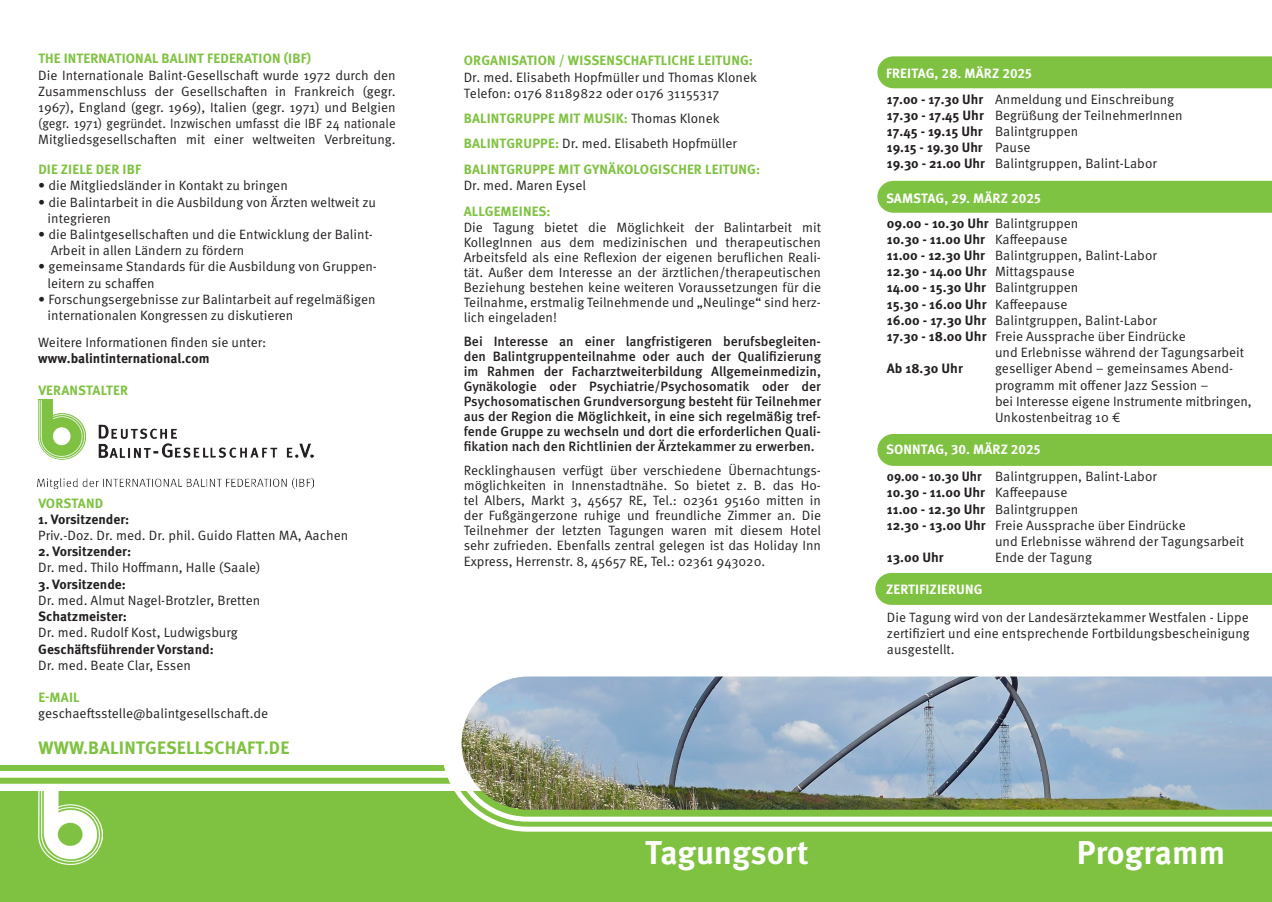
<style>
.page{position:relative;width:1272px;height:902px;background:#fff}
.page>*{position:absolute;margin:0;border:0;box-sizing:border-box;transform-origin:0 0}
.t1{font:700 33px "Meta Pro";color:#fff}
.t2{font:700 18px "Meta Pro";letter-spacing:.01em;color:#7fc241}
.t3{font:13.5px/16.2px "Meta Pro Norm";color:#231f20;text-align:justify}
.t4{font:500 13.5px/15px "Meta Pro";color:#231f20;text-align:justify}
.t5{font:700 13.5px "Meta Pro";color:#231f20}
.t6{font:700 13.5px/16.2px "Meta Pro";letter-spacing:.01em;color:#7fc241}
.t7{font:700 13.5px "Meta Pro";letter-spacing:.01em;color:#fff}
.s1{font-family:"Meta Pro Norm";font-weight:400;color:#231f20}
.s2{font-family:"Meta Pro";font-weight:700;color:#7fc241}
.s3{font-family:"Meta Pro";font-weight:700}
.s4{font-family:"Meta Pro Norm";font-weight:400}
</style>
<div class="page">
<div style="left:0;top:764px;width:448px;height:6px;background:#7fc241"></div>
<div style="left:0;top:777px;width:452px;height:6px;background:#7fc241"></div>
<div style="left:877px;top:56px;width:394px;height:32px;background:#7fc241"></div>
<div style="left:0;top:791px;width:1271px;height:110px;background:#7fc241"></div>
<img style="left:38px;top:791px;width:64px;height:73px">
<svg style="left:441px;top:764px;width:830px;height:67px"></svg>
<img style="left:451px;top:676px;width:820px;height:145px">
<div style="left:877px;top:181px;width:394px;height:32px;background:#7fc343"></div>
<div style="left:877px;top:434px;width:394px;height:32px;background:#7fc241"></div>
<div style="left:875px;top:573px;width:396px;height:31px;background:#7fc241"></div>
<img style="left:37px;top:400px;width:277px;height:88px">
<p class="t6" style="left:38px;top:50px;width:274px">THE INTERNATIONAL BALINT FEDERATION (IBF)</p>
<p class="t3" style="left:38px;top:66px;width:359px">Die Internationale Balint-Gesellschaft wurde 1972 durch den Zusammenschluss der Gesellschaften in Frankreich (gegr.<br>1967), England (gegr. 1969), Italien (gegr. 1971) und Belgien (gegr. 1971) gegründet. Inzwischen umfasst die IBF 24 nationale Mitgliedsgesellschaften mit einer weltweiten Verbreitung.</p>
<p class="t6" style="left:38px;top:160px;width:104px">DIE ZIELE DER IBF</p>
<p class="t3" style="left:38px;top:177px;width:251px">• die Mitgliedsländer in Kontakt zu bringen</p>
<p class="t3" style="left:38px;top:193px;width:339px">• die Balintarbeit in die Ausbildung von Ärzten weltweit zu</p>
<p class="t3" style="left:48px;top:209px;width:65px">integrieren</p>
<p class="t3" style="left:38px;top:225px;width:336px">• die Balintgesellschaften und die Entwicklung der Balint-</p>
<p class="t3" style="left:51px;top:241px;width:195px">Arbeit in allen Ländern zu fördern</p>
<p class="t3" style="left:38px;top:258px;width:340px">• gemeinsame Standards für die Ausbildung von Gruppen-</p>
<p class="t3" style="left:48px;top:274px;width:108px">leitern zu schaffen</p>
<p class="t3" style="left:38px;top:290px;width:339px">• Forschungsergebnisse zur Balintarbeit auf regelmäßigen</p>
<p class="t3" style="left:48px;top:306px;width:247px">internationalen Kongressen zu diskutieren</p>
<p class="t3" style="left:38px;top:333px;width:229px">Weitere Informationen finden sie unter:</p>
<p class="t5" style="left:38px;top:347px;width:173px">www.balintinternational.com</p>
<p class="t6" style="left:38px;top:381px;width:91px">VERANSTALTER</p>
<p class="t6" style="left:38px;top:494px;width:66px">VORSTAND</p>
<p class="t5" style="left:38px;top:508px;width:92px">1. Vorsitzender:</p>
<p class="t3" style="left:38px;top:526px;width:311px">Priv.-Doz. Dr. med. Dr. phil. Guido Flatten MA, Aachen</p>
<p class="t5" style="left:38px;top:541px;width:94px">2. Vorsitzender:</p>
<p class="t3" style="left:38px;top:558px;width:224px">Dr. med. Thilo Hoffmann, Halle (Saale)</p>
<p class="t5" style="left:38px;top:573px;width:89px">3. Vorsitzende:</p>
<p class="t3" style="left:38px;top:591px;width:223px">Dr. med. Almut Nagel-Brotzler, Bretten</p>
<p class="t5" style="left:38px;top:605px;width:90px">Schatzmeister:</p>
<p class="t3" style="left:38px;top:623px;width:201px">Dr. med. Rudolf Kost, Ludwigsburg</p>
<p class="t5" style="left:38px;top:638px;width:177px">Geschäftsführender Vorstand:</p>
<p class="t3" style="left:38px;top:656px;width:154px">Dr. med. Beate Clar, Essen</p>
<p class="t6" style="left:38px;top:688px;width:43px">E-MAIL</p>
<p class="t3" style="left:38px;top:704px;width:231px">geschaeftsstelle@balintgesellschaft.de</p>
<p class="t2" style="left:38px;top:733px;width:253px">WWW.BALINTGESELLSCHAFT.DE</p>
<p class="t6" style="left:464px;top:52px;width:291px">ORGANISATION / WISSENSCHAFTLICHE LEITUNG:</p>
<p class="t3" style="left:463px;top:68px;width:295px">Dr. med. Elisabeth Hopfmüller und Thomas Klonek</p>
<p class="t3" style="left:463px;top:84px;width:257px">Telefon: 0176 81189822 oder 0176 31155317</p>
<p class="t6" style="left:464px;top:109px;width:257px">BALINTGRUPPE MIT MUSIK: <span class="s1">Thomas Klonek</span></p>
<p class="t3" style="left:464px;top:135px;width:274px"><span class="s2">BALINTGRUPPE:</span> Dr. med. Elisabeth Hopfmüller</p>
<p class="t6" style="left:463px;top:160px;width:298px">BALINTGRUPPE MIT GYNÄKOLOGISCHER LEITUNG:<br><span class="s1">Dr. med. Maren Eysel</span></p>
<p class="t6" style="left:464px;top:203px;width:88px">ALLGEMEINES:</p>
<p class="t3" style="left:463px;top:218px;width:359px;line-height:15px">Die Tagung bietet die Möglichkeit der Balintarbeit mit KollegInnen aus dem medizinischen und therapeutischen Arbeitsfeld als eine Reflexion der eigenen beruflichen Reali&shy;tät. Außer dem Interesse an der ärztlichen/therapeutischen Beziehung bestehen keine weiteren Voraussetzungen für die Teilnahme, erstmalig Teilnehmende und „Neulinge“ sind herz&shy;lich eingeladen!</p>
<p class="t4" style="left:463px;top:332px;width:359px">Bei Interesse an einer langfristigeren berufsbegleiten&shy;den Balintgruppenteilnahme oder auch der Qualifizierung im Rahmen der Facharztweiterbildung Allgemeinmedizin, Gynäkologie oder Psychiatrie/Psychosomatik oder der Psychosomatischen Grundversorgung besteht für Teilnehmer aus der Region die Möglichkeit, in eine sich regelmäßig tref&shy;fende Gruppe zu wechseln und dort die erforderlichen Quali&shy;fikation nach den Richtlinien der Ärztekammer zu erwerben.</p>
<p class="t3" style="left:463px;top:461px;width:359px;line-height:15.1px">Recklinghausen verfügt über verschiedene Übernachtungs&shy;möglichkeiten in Innenstadtnähe. So bietet z. B. das Ho&shy;tel Albers, Markt 3, 45657 RE, Tel.: 02361 95160 mitten in der Fußgängerzone ruhige und freundliche Zimmer an. Die Teilnehmer der letzten Tagungen waren mit diesem Hotel sehr zufrieden. Ebenfalls zentral gelegen ist das Holiday Inn Express, Herrenstr. 8, 45657 RE, Tel.: 02361 943020.</p>
<p class="t7" style="left:886px;top:63px;width:147px">FREITAG, 28. MÄRZ 2025</p>
<p class="t3" style="left:887px;top:90px;width:289px"><span class="s3">17.00 - 17.30 Uhr</span> Anmeldung und Einschreibung</p>
<p class="t3" style="left:887px;top:106px;width:297px"><span class="s3">17.30 - 17.45 Uhr</span> Begrüßung der TeilnehmerInnen</p>
<p class="t5" style="left:887px;top:121px;width:193px">17.45 - 19.15 Uhr <span class="s4">Balintgruppen</span></p>
<p class="t5" style="left:887px;top:137px;width:145px">19.15 - 19.30 Uhr <span class="s4">Pause</span></p>
<p class="t3" style="left:887px;top:155px;width:271px"><span class="s3">19.30 - 21.00 Uhr</span> Balintgruppen, Balint-Labor</p>
<p class="t7" style="left:886px;top:187px;width:156px">SAMSTAG, 29. MÄRZ 2025</p>
<p class="t5" style="left:887px;top:212px;width:193px">09.00 - 10.30 Uhr <span class="s4">Balintgruppen</span></p>
<p class="t5" style="left:887px;top:228px;width:182px">10.30 - 11.00 Uhr <span class="s4">Kaffeepause</span></p>
<p class="t3" style="left:887px;top:246px;width:271px"><span class="s3">11.00 - 12.30 Uhr</span> Balintgruppen, Balint-Labor</p>
<p class="t5" style="left:887px;top:261px;width:189px">12.30 - 14.00 Uhr <span class="s4">Mittagspause</span></p>
<p class="t5" style="left:887px;top:277px;width:193px">14.00 - 15.30 Uhr <span class="s4">Balintgruppen</span></p>
<p class="t5" style="left:887px;top:293px;width:182px">15.30 - 16.00 Uhr <span class="s4">Kaffeepause</span></p>
<p class="t3" style="left:887px;top:311px;width:271px"><span class="s3">16.00 - 17.30 Uhr</span> Balintgruppen, Balint-Labor</p>
<p class="t3" style="left:887px;top:327px;width:300px"><span class="s3">17.30 - 18.00 Uhr</span> Freie Aussprache über Eindrücke</p>
<p class="t3" style="left:995px;top:343px;width:251px">und Erlebnisse während der Tagungsarbeit</p>
<p class="t5" style="left:887px;top:358px;width:77px">Ab 18.30 Uhr</p>
<p class="t3" style="left:995px;top:360px;width:258px;text-align:left">geselliger Abend – gemeinsames Abend&shy;programm mit offener Jazz Session –<br>bei Interesse eigene Instrumente mitbringen, Unkostenbeitrag 10 €</p>
<p class="t7" style="left:886px;top:438px;width:156px">SONNTAG, 30. MÄRZ 2025</p>
<p class="t3" style="left:887px;top:467px;width:271px"><span class="s3">09.00 - 10.30 Uhr</span> Balintgruppen, Balint-Labor</p>
<p class="t5" style="left:887px;top:482px;width:182px">10.30 - 11.00 Uhr <span class="s4">Kaffeepause</span></p>
<p class="t5" style="left:887px;top:498px;width:193px">11.00 - 12.30 Uhr <span class="s4">Balintgruppen</span></p>
<p class="t3" style="left:995px;top:516px;width:251px;text-indent:-108px"><span class="s3">12.30 - 13.00 Uhr</span> Freie Aussprache über Eindrücke<br>und Erlebnisse während der Tagungsarbeit</p>
<p class="t5" style="left:887px;top:547px;width:58px">13.00 Uhr</p>
<p class="t3" style="left:995px;top:548px;width:98px">Ende der Tagung</p>
<p class="t7" style="left:886px;top:578px;width:98px">ZERTIFIZIERUNG</p>
<p class="t3" style="left:887px;top:608px;width:364px">Die Tagung wird von der Landesärztekammer Westfalen - Lippe zertifiziert und eine entsprechende Fortbildungsbescheinigung ausgestellt.</p>
<p class="t1" style="left:645px;top:826px;width:165px">Tagungsort</p>
<p class="t1" style="left:1076px;top:826px;width:150px">Programm</p>
</div>
